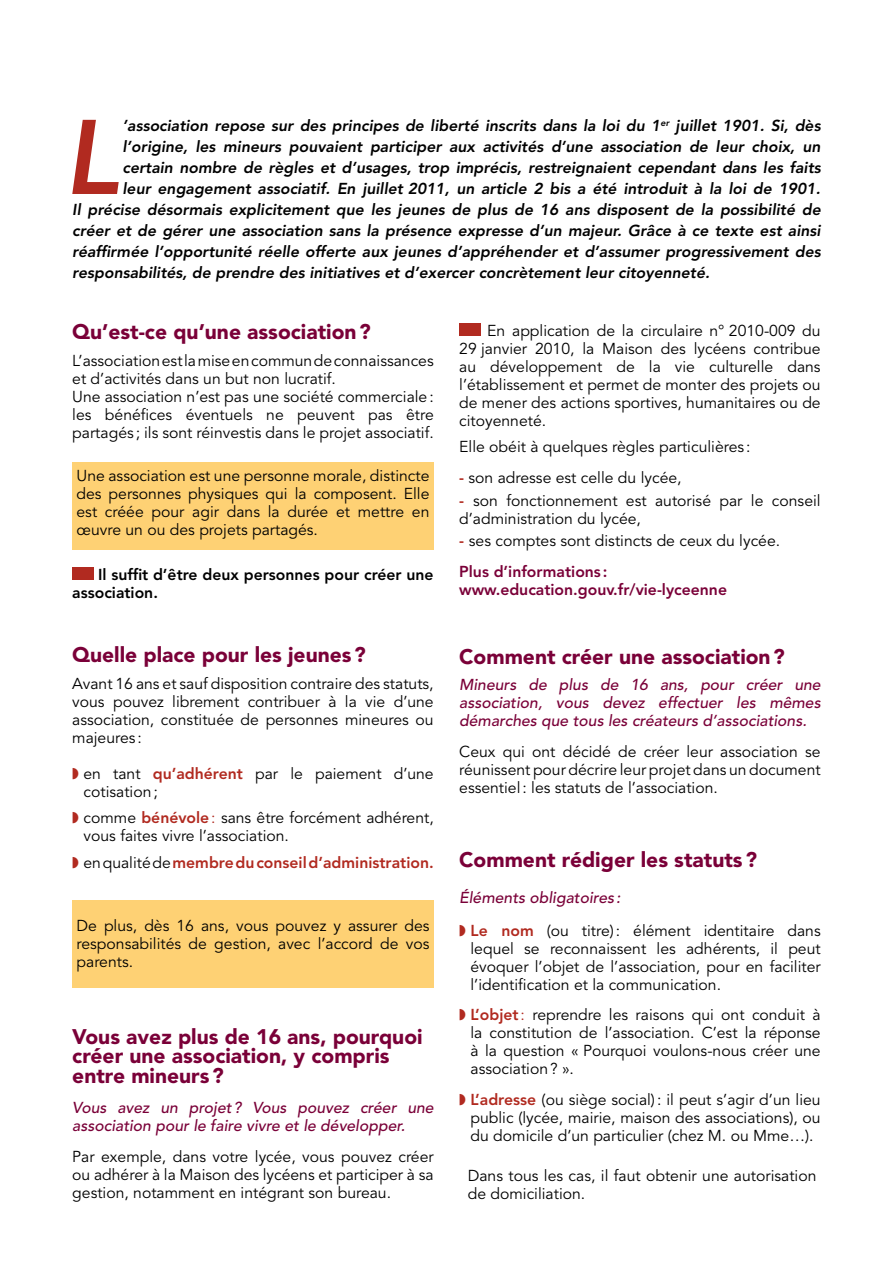
<style>
.page{position:relative;width:893px;height:1263px;background:#fff}
.page>*{position:absolute;margin:0;border:0;box-sizing:border-box;transform-origin:0 0}
.t1{font:italic 800 104.7px "Avenir LT Std";color:#b12a20}
.t2{font:900 21px/19.5px "Avenir LT Std";color:#7a0038}
.t3{font:15.75px/18px "Avenir LT Std";color:#000;text-align:justify}
.t4{font:italic 800 15.75px "Avenir LT Std";color:#000}
.t5{font:italic 500 15.75px/18px "Avenir LT Std";color:#7a0038}
.t6{font:800 15.75px/18px "Avenir LT Std";color:#000}
.t7{font:800 15.75px "Avenir LT Std";color:#b12a20}
.t8{font:800 15.75px "Avenir LT Std";color:#7a0038}
.s1{font-weight:800;color:#b12a20}
.s2{color:#b12a20}
.s3{font-weight:400;color:#000}
.s4{font-weight:800;color:#7a0038}
.s5{font-weight:500;font-style:italic;color:#7a0038}
</style>
<div class="page">
<div style="left:72px;top:900px;width:362px;height:88px;background:#fed174"></div>
<div style="left:72px;top:462px;width:362px;height:88px;background:#fed174"></div>
<div style="left:72px;top:567px;width:22px;height:13px;background:#b12a20"></div>
<div style="left:459px;top:323px;width:21px;height:13px;background:#b12a20"></div>
<h1 class="t1" style="left:64px;top:96px;width:56px">L</h1>
<p class="t4" style="left:123px;top:116px;width:700px">’association repose sur des principes de liberté inscrits dans la loi du 1<sup>er</sup> juillet 1901. Si, dès</p>
<p class="t4" style="left:123px;top:137px;width:700px">l’origine, les mineurs pouvaient participer aux activités d’une association de leur choix, un</p>
<p class="t4" style="left:123px;top:158px;width:700px">certain nombre de règles et d’usages, trop imprécis, restreignaient cependant dans les faits</p>
<p class="t4" style="left:123px;top:179px;width:700px">leur engagement associatif. En juillet 2011, un article 2 bis a été introduit à la loi de 1901.</p>
<p class="t4" style="left:72px;top:200px;width:750px">Il précise désormais explicitement que les jeunes de plus de 16 ans disposent de la possibilité de</p>
<p class="t4" style="left:72px;top:221px;width:750px">créer et de gérer une association sans la présence expresse d’un majeur. Grâce à ce texte est ainsi</p>
<p class="t4" style="left:72px;top:242px;width:750px">réaffirmée l’opportunité réelle offerte aux jeunes d’appréhender et d’assumer progressivement des</p>
<p class="t4" style="left:72px;top:263px;width:639px">responsabilités, de prendre des initiatives et d’exercer concrètement leur citoyenneté.</p>
<h2 class="t2" style="left:72px;top:322px;width:300px">Qu’est-ce qu’une association?</h2>
<p class="t3" style="left:72px;top:352px;width:363px;text-align:left">L’association est la mise en commun de connaissances et d’activités dans un but non lucratif.<br>Une association n’est pas une société commerciale: les bénéfices éventuels ne peuvent pas être partagés ; ils sont réinvestis dans le projet associatif.</p>
<p class="t3" style="left:77px;top:467px;width:354px">Une association est une personne morale, distincte des personnes physiques qui la composent. Elle est créée pour agir dans la durée et mettre en œuvre un ou des projets partagés.</p>
<p class="t6" style="left:72px;top:565px;width:363px;text-indent:26px">Il suffit d’être deux personnes pour créer une association.</p>
<h2 class="t2" style="left:72px;top:645px;width:295px">Quelle place pour les jeunes?</h2>
<p class="t3" style="left:72px;top:675px;width:363px">Avant 16 ans et sauf disposition contraire des statuts, vous pouvez librement contribuer à la vie d’une association, constituée de personnes mineures ou majeures :</p>
<p class="t3" style="left:84px;top:765px;width:352px">en tant <span class="s1">qu’adhérent</span> par le paiement d’une cotisation;</p>
<p class="t3" style="left:84px;top:809px;width:352px">comme <span class="s1">bénévole</span><span class="s2">:</span> sans être forcément adhérent, vous faites vivre l’association.</p>
<p class="t7" style="left:84px;top:853px;width:352px"><span class="s3">en qualité de</span> membre du conseil d’administration.</p>
<p class="t3" style="left:77px;top:917px;width:354px">De plus, dès 16 ans, vous pouvez y assurer des responsabilités de gestion, avec l’accord de vos parents.</p>
<h2 class="t2" style="left:72px;top:1026px;width:352px">Vous avez plus de 16 ans, pourquoi créer une association, y compris entre mineurs?</h2>
<p class="t5" style="left:72px;top:1099px;width:363px">Vous avez un projet ? Vous pouvez créer une association pour le faire vivre et le développer.</p>
<p class="t3" style="left:72px;top:1148px;width:363px">Par exemple, dans votre lycée, vous pouvez créer ou adhérer à la Maison des lycéens et participer à sa gestion, notamment en intégrant son bureau.</p>
<p class="t3" style="left:459px;top:322px;width:363px;text-indent:28px">En application de la circulaire n° 2010-009 du 29 janvier 2010, la Maison des lycéens contribue au développement de la vie culturelle dans l’établissement et permet de monter des projets ou de mener des actions sportives, humanitaires ou de citoyenneté.</p>
<p class="t3" style="left:459px;top:438px;width:293px">Elle obéit à quelques règles particulières :</p>
<p class="t3" style="left:459px;top:469px;width:224px"><span class="s1">-</span> son adresse est celle du lycée,</p>
<p class="t3" style="left:459px;top:491px;width:363px"><span class="s1">-</span> son fonctionnement est autorisé par le conseil d’administration du lycée,</p>
<p class="t3" style="left:459px;top:525px;width:322px;line-height:30.8px"><span class="s1">-</span> ses comptes sont distincts de ceux du lycée.<br><span class="s4">Plus d’informations :</span></p>
<p class="t8" style="left:459px;top:580px;width:269px">www.education.gouv.fr/vie-lyceenne</p>
<h2 class="t2" style="left:459px;top:646px;width:327px">Comment créer une association?</h2>
<p class="t5" style="left:459px;top:676px;width:363px;text-align:justify">Mineurs de plus de 16 ans, pour créer une association, vous devez effectuer les mêmes démarches que tous les créateurs d’associations.</p>
<p class="t3" style="left:459px;top:743px;width:363px">Ceux qui ont décidé de créer leur association se réunissent pour décrire leur projet dans un document essentiel: les statuts de l’association.</p>
<h2 class="t2" style="left:459px;top:850px;width:299px">Comment rédiger les statuts?</h2>
<p class="t3" style="left:470px;top:881px;width:352px;line-height:32.8px;text-indent:-11px"><span class="s5">Éléments obligatoires :<br></span><span class="s1">Le nom</span> (ou titre): élément identitaire dans</p>
<p class="t3" style="left:470px;top:940px;width:352px">lequel se reconnaissent les adhérents, il peut évoquer l’objet de l’association, pour en faciliter l’identification et la communication.</p>
<p class="t3" style="left:470px;top:1006px;width:352px"><span class="s1">L’objet</span><span class="s2">:</span> reprendre les raisons qui ont conduit à la constitution de l’association. C’est la réponse à la question « Pourquoi voulons-nous créer une association? ».</p>
<p class="t3" style="left:470px;top:1091px;width:352px"><span class="s1">L’adresse</span> (ou siège social): il peut s’agir d’un lieu public (lycée, mairie, maison des associations), ou du domicile d’un particulier (chez M. ou Mme…).</p>
<p class="t3" style="left:468px;top:1166px;width:350px">Dans tous les cas, il faut obtenir une autorisation de domiciliation.</p>
</div>
